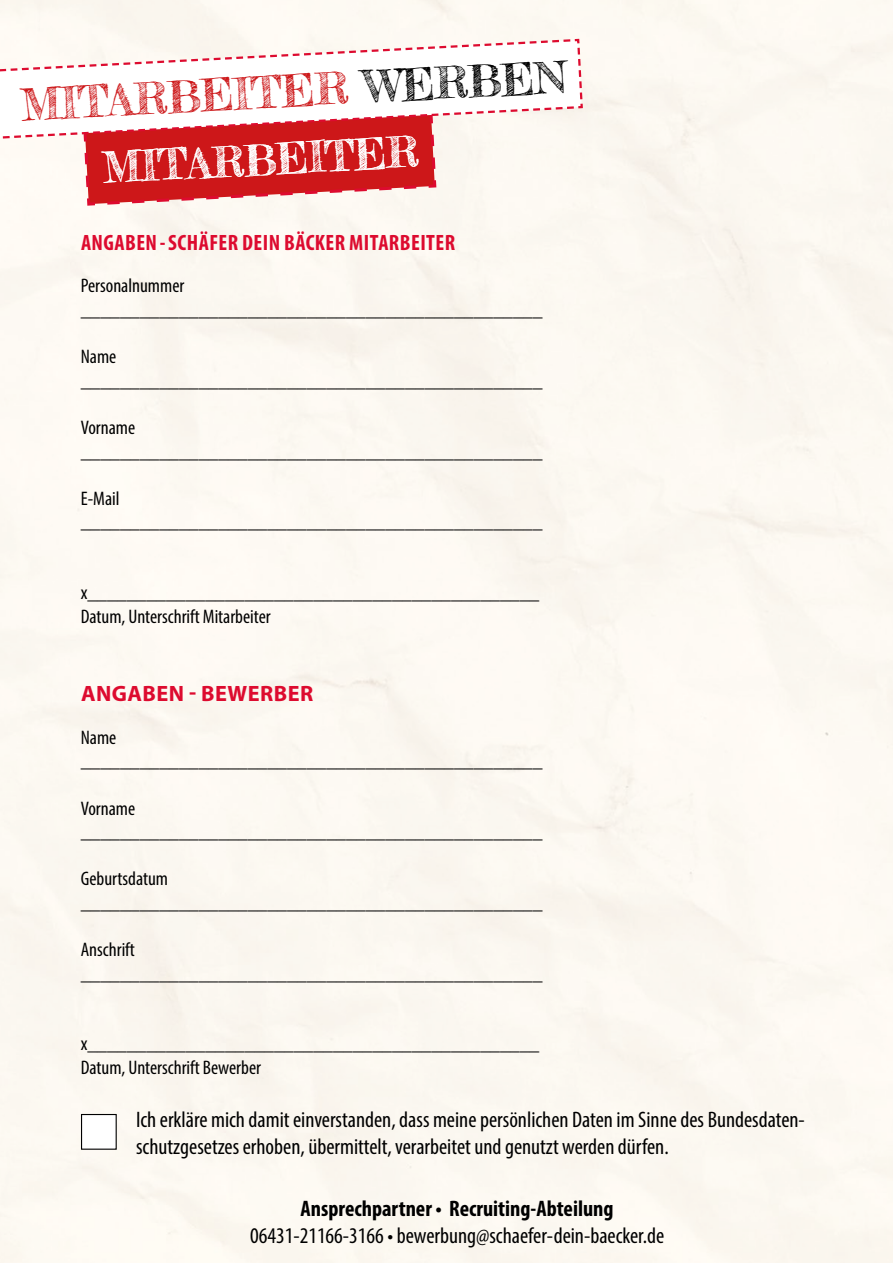
<style>
.page{position:relative;width:893px;height:1263px;background:#fff}
.page>*{position:absolute;margin:0;border:0;box-sizing:border-box;transform-origin:0 0}
.t1{font:43.5px "Frederickathe Greatest";color:#cd1719}
.t2{font:42px "Frederickathe Greatest";color:#fff}
.t3{font:condensed 22.5px/27px "Myriad Pro";color:#000}
.t4{font:700 condensed 22.5px "Myriad Pro";color:#000}
.t5{font:700 condensed 22.2px "Myriad Pro";letter-spacing:.02em;color:#dd0b2f}
.t6{font:700 22.2px "Myriad Pro";letter-spacing:.02em;color:#dd0b2f}
.t7{font:condensed 19.65px/23.5px "Myriad Pro";color:#000}
.s1{color:#000}
</style>
<div class="page">
<div style="left:81px;top:1114px;width:36px;height:36px;border:1px solid #000"></div>
<svg style="left:0;top:144px;width:584px;height:63px"></svg>
<svg style="left:0;top:38px;width:584px;height:106px"></svg>
<h1 class="t1" style="left:20px;top:78px;width:548px;rotate:-3deg">MITARBEITER <span class="s1">WERBEN</span></h1>
<h2 class="t2" style="left:101px;top:142px;width:318px;rotate:-3deg">MITARBEITER</h2>
<p class="t5" style="left:81px;top:229px;width:376px">ANGABEN-SCHÄFER DEIN BÄCKER MITARBEITER</p>
<p class="t7" style="left:81px;top:274px;width:463px">Personalnummer _______________________________________________</p>
<p class="t7" style="left:81px;top:345px;width:463px">Name _______________________________________________</p>
<p class="t7" style="left:81px;top:415px;width:463px">Vorname _______________________________________________</p>
<p class="t7" style="left:81px;top:486px;width:463px">E-Mail _______________________________________________</p>
<p class="t7" style="left:81px;top:580px;width:460px">x______________________________________________<br>Datum, Unterschrift Mitarbeiter</p>
<p class="t6" style="left:81px;top:679px;width:234px">ANGABEN - BEWERBER</p>
<p class="t7" style="left:81px;top:725px;width:463px">Name _______________________________________________</p>
<p class="t7" style="left:81px;top:796px;width:463px">Vorname _______________________________________________</p>
<p class="t7" style="left:81px;top:867px;width:463px">Geburtsdatum _______________________________________________</p>
<p class="t7" style="left:81px;top:937px;width:463px">Anschrift _______________________________________________</p>
<p class="t7" style="left:81px;top:1032px;width:460px">x______________________________________________<br>Datum, Unterschrift Bewerber</p>
<p class="t3" style="left:136px;top:1105px;width:670px">Ich erkläre mich damit einverstanden, dass meine persönlichen Daten im Sinne des Bundesdaten&shy;schutzgesetzes erhoben, übermittelt, verarbeitet und genutzt werden dürfen.</p>
<p class="t4" style="left:301px;top:1194px;width:314px">Ansprechpartner • Recruiting-Abteilung</p>
<p class="t3" style="left:250px;top:1222px;width:416px">06431-21166-3166 • bewerbung@schaefer-dein-baecker.de</p>
</div>
